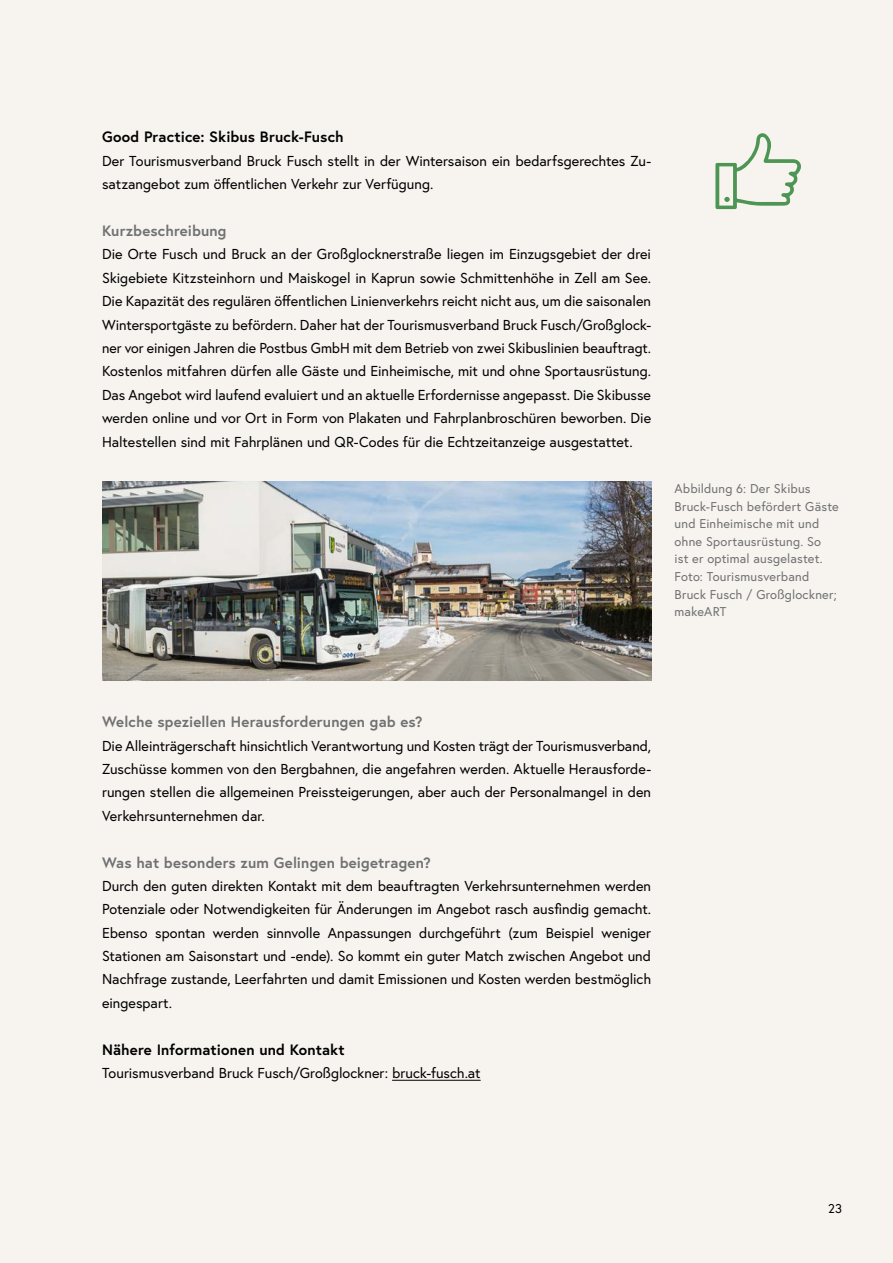
<style>
.page{position:relative;width:893px;height:1263px;background:#f7f4f0}
.page>*{position:absolute;margin:0;border:0;box-sizing:border-box;transform-origin:0 0}
.h5_ohne_Nummerierung{font:700 15px "Europa Austria";letter-spacing:.01em;color:#707172}
.h4_ohne_Nummerierung{font:700 15px "Europa Austria";letter-spacing:.005em;color:#000}
.p_Abstand_danach{font:14.4px/23.4px "Europa Austria";color:#000;text-align:justify}
.t1{font:12.75px/17.5px "Europa Austria";letter-spacing:.015em;color:#707172}
.t2{font:12.75px "Europa Austria";color:#000}
</style>
<div class="page">
<hr style="left:392px;top:1080px;width:89px;height:1px;background:#000">
<svg style="left:715px;top:133px;width:86px;height:76px"></svg>
<img style="left:102px;top:481px;width:549px;height:199px">
<h4 class="h4_ohne_Nummerierung" style="left:102px;top:127px;width:243px">Good Practice: Skibus Bruck-Fusch</h4>
<p class="p_Abstand_danach" style="left:102px;top:149px;width:551px">Der Tourismusverband Bruck Fusch stellt in der Wintersaison ein bedarfsgerechtes Zu&shy;satzangebot zum öffentlichen Verkehr zur Verfügung.</p>
<h5 class="h5_ohne_Nummerierung" style="left:102px;top:220px;width:126px">Kurzbeschreibung</h5>
<p class="p_Abstand_danach" style="left:102px;top:242px;width:551px">Die Orte Fusch und Bruck an der Großglocknerstraße liegen im Einzugsgebiet der drei Skigebiete Kitzsteinhorn und Maiskogel in Kaprun sowie Schmittenhöhe in Zell am See.<br>Die Kapazität des regulären öffentlichen Linienverkehrs reicht nicht aus, um die saisonalen Wintersportgäste zu befördern. Daher hat der Tourismusverband Bruck Fusch/Großglock&shy;ner vor einigen Jahren die Postbus GmbH mit dem Betrieb von zwei Skibuslinien beauftragt.<br>Kostenlos mitfahren dürfen alle Gäste und Einheimische, mit und ohne Sportausrüstung.<br>Das Angebot wird laufend evaluiert und an aktuelle Erfordernisse angepasst. Die Skibusse werden online und vor Ort in Form von Plakaten und Fahrplanbroschüren beworben. Die Haltestellen sind mit Fahrplänen und QR-Codes für die Echtzeitanzeige ausgestattet.</p>
<p class="t1" style="left:674px;top:480px;width:166px">Abbildung 6: Der Skibus<br>Bruck-Fusch befördert Gäste und Einheimische mit und ohne Sportausrüstung. So<br>ist er optimal ausgelastet.<br>Foto: Tourismusverband<br>Bruck Fusch / Großglockner; makeART</p>
<h5 class="h5_ohne_Nummerierung" style="left:102px;top:712px;width:322px">Welche speziellen Herausforderungen gab es?</h5>
<p class="p_Abstand_danach" style="left:102px;top:733px;width:551px">Die Alleinträgerschaft hinsichtlich Verantwortung und Kosten trägt der Tourismusverband, Zuschüsse kommen von den Bergbahnen, die angefahren werden. Aktuelle Herausforde&shy;rungen stellen die allgemeinen Preissteigerungen, aber auch der Personalmangel in den Verkehrsunternehmen dar.</p>
<h5 class="h5_ohne_Nummerierung" style="left:102px;top:852px;width:330px">Was hat besonders zum Gelingen beigetragen?</h5>
<p class="p_Abstand_danach" style="left:102px;top:874px;width:551px">Durch den guten direkten Kontakt mit dem beauftragten Verkehrsunternehmen werden Potenziale oder Notwendigkeiten für Änderungen im Angebot rasch ausfindig gemacht.<br>Ebenso spontan werden sinnvolle Anpassungen durchgeführt (zum Beispiel weniger Stationen am Saisonstart und -ende). So kommt ein guter Match zwischen Angebot und Nachfrage zustande, Leerfahrten und damit Emissionen und Kosten werden bestmöglich eingespart.</p>
<h4 class="h4_ohne_Nummerierung" style="left:102px;top:1039px;width:244px">Nähere Informationen und Kontakt</h4>
<p class="p_Abstand_danach" style="left:102px;top:1061px;width:380px">Tourismusverband Bruck Fusch/Großglockner: bruck-fusch.at</p>
<p class="t2" style="left:828px;top:1200px;width:15px">23</p>
</div>
